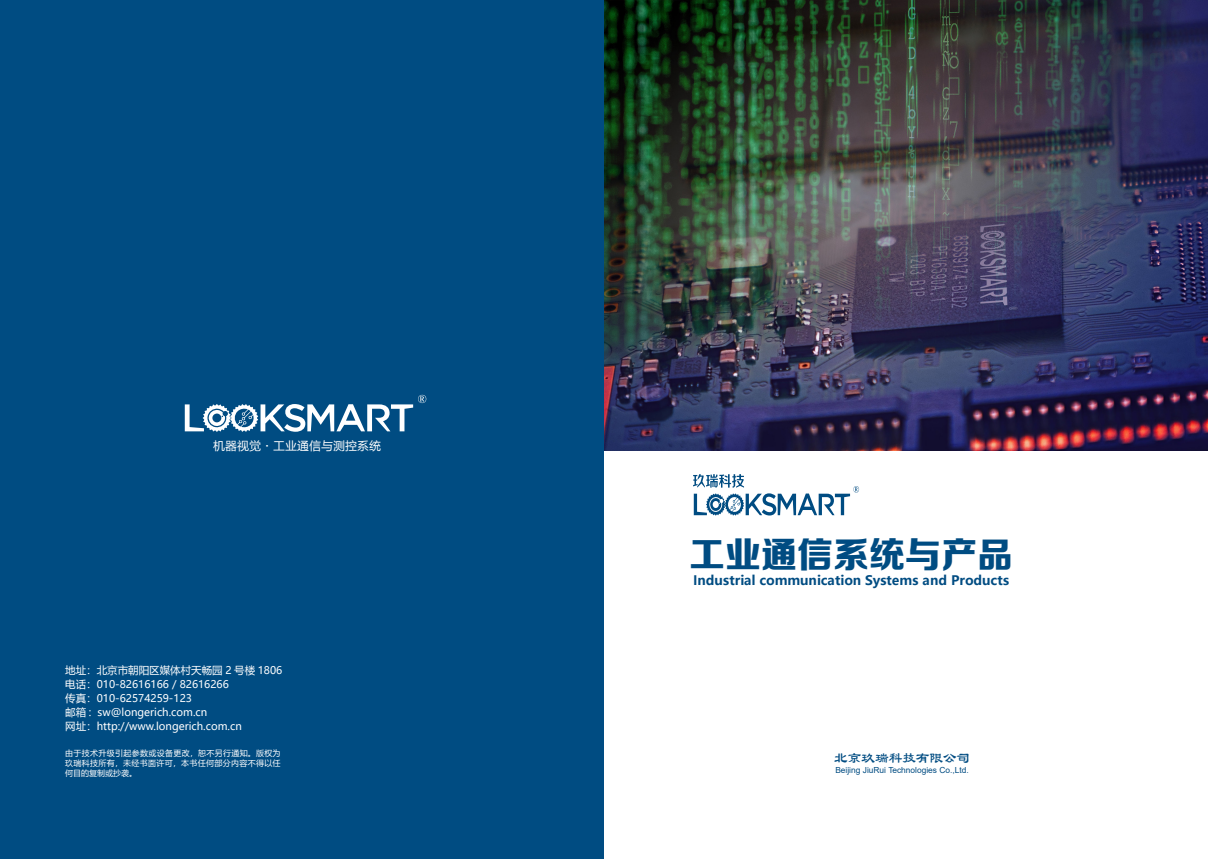
<style>
.page{position:relative;width:1208px;height:859px;background:#fff}
.page>*{position:absolute;margin:0;border:0;box-sizing:border-box;transform-origin:0 0}
.t1{font:36px "FZZDHJW GB1 0";color:#004c82}
.t2{font:15.6px "Li Su";color:#004c82;scale:.87 1}
.t3{font:700 13px "Microsoft Ya Hei";color:#004c82}
.t4{font:12px "FZLTHK GBK1 0";color:#fff}
.t5{font:10.5px "Microsoft Ya Hei";color:#fff}
.t6{font:8.4px "Arial";color:#004c82}
.t7{font:8px/9.6px "Microsoft Ya Hei";letter-spacing:.04em;color:#fff;text-align:justify}
</style>
<div class="page">
<img style="left:604px;top:0;width:604px;height:451px">
<div style="left:0;top:0;width:604px;height:859px;background:#004c82"></div>
<svg style="left:693px;top:474px;width:166px;height:41px"></svg>
<svg style="left:185px;top:395px;width:241px;height:37px"></svg>
<p class="t4" style="left:213px;top:439px;width:169px">机器视觉·工业通信与测控系统</p>
<p class="t5" style="left:65px;top:663px;width:219px">地址：北京市朝阳区媒体村天畅园 2 号楼 1806</p>
<p class="t5" style="left:65px;top:677px;width:165px">电话：010-82616166 / 82616266</p>
<p class="t5" style="left:65px;top:691px;width:128px">传真：010-62574259-123</p>
<p class="t5" style="left:65px;top:705px;width:144px">邮箱 : sw@longerich.com.cn</p>
<p class="t5" style="left:65px;top:719px;width:178px">网址：http://www.longerich.com.cn</p>
<p class="t7" style="left:65px;top:748px;width:217px">由于技术升级引起参数或设备更改，恕不另行通知。版权为玖瑞科技所有，未经书面许可，本书任何部分内容不得以任何目的复制或抄袭。</p>
<p class="t1" style="left:689px;top:535px;width:325px">工业通信系统与产品</p>
<p class="t3" style="left:693px;top:571px;width:317px">Industrial communication Systems and Products</p>
<h2 class="t2" style="left:834px;top:749px;width:158px">北京玖瑞科技有限公司</h2>
<p class="t6" style="left:835px;top:764px;width:135px">Beijing JiuRui Technologies Co.,Ltd.</p>
</div>
